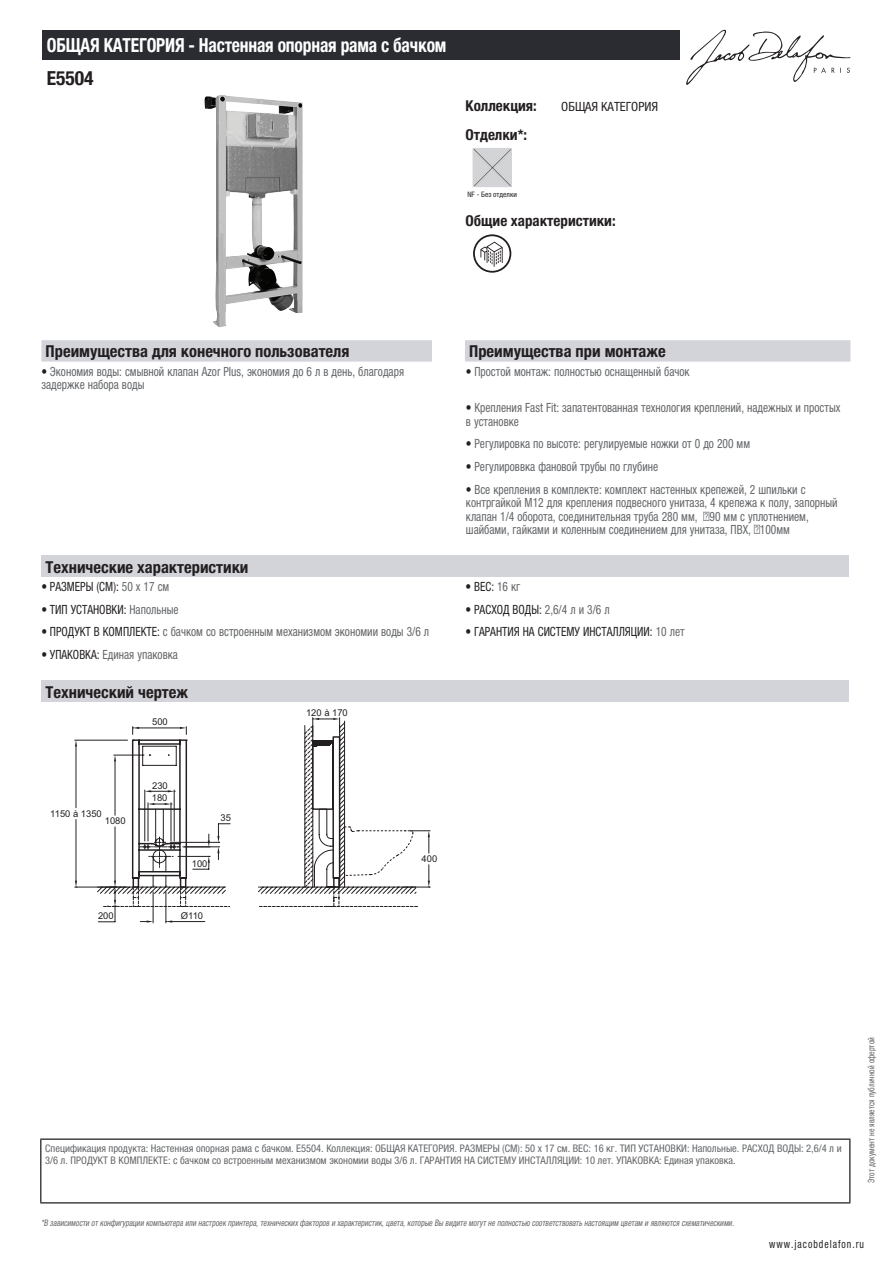
<style>
.page{position:relative;width:893px;height:1263px;background:#fff}
.page>*{position:absolute;margin:0;border:0;box-sizing:border-box;transform-origin:0 0}
.t1{font:700 condensed 19.5px "Helvetica Neue LTCYR";letter-spacing:-.01em;color:#fff;scale:.9 1}
.t2{font:700 condensed 19.5px "Helvetica Neue LTCYR";color:#231f20}
.t3{font:700 condensed 16.5px "Helvetica Neue LTCYR";color:#231f20}
.t4{font:700 condensed 15px "Helvetica Neue LTCYR";color:#231f20}
.t5{font:condensed 12.75px/13.5px "Helvetica Neue LTCYR";color:#626568;scale:.9 1}
.t6{font:condensed 12.75px "Helvetica Neue LTCYR";color:#231f20;scale:.9 1}
.t7{font:condensed 12.75px "Helvetica Neue LTCYR";color:#231f20}
.t8{font:condensed 11.25px "Helvetica Neue LTCYR";letter-spacing:.1em;color:#231f20;scale:.87 1}
.t9{font:condensed 10.5px/12px "Helvetica Neue LTCYR";color:#626568}
.t10{font:9.45px "Arial";color:#231f20}
.t11{font:italic condensed 9px "Helvetica Neue LTCYR";color:#626568;scale:.87 1}
.t12{font:condensed 9px "Helvetica Neue LTCYR";color:#626568;scale:.87 1}
.t13{font:condensed 7.5px "Helvetica Neue LTCYR";color:#231f20}
.s1{color:#231f20}
.s2{color:#626568}
</style>
<div class="page">
<svg style="left:686px;top:30px;width:164px;height:55px"></svg>
<img style="left:204px;top:95px;width:99px;height:232px">
<img style="left:475px;top:150px;width:35px;height:35px">
<div style="left:473px;top:148px;width:39px;height:39px;border:1px solid #d3d4da"></div>
<svg style="left:473px;top:234px;width:38px;height:39px"></svg>
<div style="left:41px;top:340px;width:809px;height:22px;background:#d3d4da"></div>
<div style="left:432px;top:340px;width:33px;height:22px;background:#fff"></div>
<div style="left:41px;top:555px;width:808px;height:22px;background:#d3d4da"></div>
<div style="left:41px;top:680px;width:808px;height:22px;background:#d3d4da"></div>
<hr style="left:75px;top:740px;width:53px;height:1px;background:#231f20">
<hr style="left:75px;top:887px;width:52px;height:1px;background:#231f20">
<hr style="left:76px;top:746px;width:1px;height:62px;background:#231f20">
<hr style="left:76px;top:819px;width:1px;height:62px;background:#231f20">
<svg style="left:75px;top:740px;width:2px;height:6px"></svg>
<svg style="left:75px;top:881px;width:2px;height:7px"></svg>
<svg style="left:97px;top:718px;width:333px;height:205px"></svg>
<div style="left:43px;top:30px;width:637px;height:30px;background:#2a2c32"></div>
<hr style="left:40px;top:1138px;width:810px;height:2px;background:#040503">
<hr style="left:40px;top:1140px;width:1px;height:62px;background:#040503">
<hr style="left:849px;top:1140px;width:1px;height:62px;background:#040503">
<hr style="left:40px;top:1202px;width:810px;height:1px;background:#040503">
<h1 class="t1" style="left:47px;top:34px;width:446px">ОБЩАЯ КАТЕГОРИЯ - Настенная опорная рама с бачком</h1>
<h1 class="t2" style="left:47px;top:67px;width:48px">E5504</h1>
<p class="t4" style="left:466px;top:97px;width:73px">Коллекция:</p>
<p class="t7" style="left:561px;top:99px;width:98px">ОБЩАЯ КАТЕГОРИЯ</p>
<p class="t4" style="left:466px;top:126px;width:63px">Отделки*:</p>
<p class="t13" style="left:467px;top:190px;width:51px">NF - Без отделки</p>
<p class="t4" style="left:466px;top:212px;width:152px">Общие характеристики:</p>
<p class="t3" style="left:46px;top:342px;width:305px">Преимущества для конечного пользователя</p>
<p class="t3" style="left:469px;top:342px;width:198px">Преимущества при монтаже</p>
<p class="t5" style="left:41px;top:365px;width:404px"><span class="s1">•</span> Экономия воды: смывной клапан Azor Plus, экономия до 6 л в день, благодаря задержке набора воды</p>
<p class="t5" style="left:466px;top:365px;width:250px"><span class="s1">•</span> Простой монтаж: полностью оснащенный бачок</p>
<p class="t5" style="left:466px;top:401px;width:418px"><span class="s1">•</span> Крепления Fast Fit: запатентованная технология креплений, надежных и простых в установке</p>
<p class="t5" style="left:466px;top:437px;width:317px"><span class="s1">•</span> Регулировка по высоте: регулируемые ножки от 0 до 200 мм</p>
<p class="t5" style="left:466px;top:460px;width:215px"><span class="s1">•</span> Регулироввка фановой трубы по глубине</p>
<p class="t5" style="left:466px;top:482px;width:414px"><span class="s1">•</span> Все крепления в комплекте: комплект настенных крепежей, 2 шпильки с контргайкой М12 для крепления подвесного унитаза, 4 крепежа к полу, запорный клапан 1/4 оборота, соединительная труба 280 мм, Ø90 мм с уплотнением, шайбами, гайками и коленным соединением для унитаза, ПВХ, Ø100мм</p>
<p class="t3" style="left:46px;top:557px;width:204px">Технические характеристики</p>
<p class="t6" style="left:41px;top:579px;width:144px">• РАЗМЕРЫ (СМ): <span class="s2">50 x 17 см</span></p>
<p class="t6" style="left:466px;top:579px;width:62px">• ВЕС: <span class="s2">16 кг</span></p>
<p class="t6" style="left:41px;top:602px;width:154px">• ТИП УСТАНОВКИ: <span class="s2">Напольные</span></p>
<p class="t6" style="left:466px;top:602px;width:162px">• РАСХОД ВОДЫ: <span class="s2">2,6/4 л и 3/6 л</span></p>
<p class="t5" style="left:41px;top:625px;width:432px"><span class="s1">• ПРОДУКТ В КОМПЛЕКТЕ:</span> с бачком со встроенным механизмом экономии воды 3/6 л</p>
<p class="t6" style="left:466px;top:625px;width:245px">• ГАРАНТИЯ НА СИСТЕМУ ИНСТАЛЛЯЦИИ: <span class="s2">10 лет</span></p>
<p class="t5" style="left:41px;top:648px;width:153px"><span class="s1">• УПАКОВКА:</span> Единая упаковка</p>
<p class="t3" style="left:46px;top:682px;width:144px">Технический чертеж</p>
<p class="t10" style="left:306px;top:707px;width:43px">120 à 170</p>
<p class="t10" style="left:152px;top:716px;width:17px">500</p>
<p class="t10" style="left:152px;top:779px;width:17px">230</p>
<p class="t10" style="left:152px;top:792px;width:17px">180</p>
<p class="t10" style="left:50px;top:807px;width:53px">1150 à 1350</p>
<p class="t10" style="left:105px;top:815px;width:22px">1080</p>
<p class="t10" style="left:221px;top:811px;width:12px">35</p>
<p class="t10" style="left:192px;top:857px;width:17px">100</p>
<p class="t10" style="left:422px;top:852px;width:17px">400</p>
<p class="t10" style="left:98px;top:910px;width:17px">200</p>
<p class="t10" style="left:181px;top:909px;width:24px">Ø110</p>
<p class="t9" style="left:45px;top:1142px;width:798px">Спецификация продукта: Настенная опорная рама с бачком. E5504. Коллекция: ОБЩАЯ КАТЕГОРИЯ. РАЗМЕРЫ (СМ): 50 x 17 см. ВЕС: 16 кг. ТИП УСТАНОВКИ: Напольные. РАСХОД ВОДЫ: 2,6/4 л и<br>3/6 л. ПРОДУКТ В КОМПЛЕКТЕ: с бачком со встроенным механизмом экономии воды 3/6 л. ГАРАНТИЯ НА СИСТЕМУ ИНСТАЛЛЯЦИИ: 10 лет. УПАКОВКА: Единая упаковка.</p>
<p class="t11" style="left:41px;top:1218px;width:800px">*В зависимости отконфигурации компьютера или настроек принтера,техническихфакторов и характеристик,цвета,которые Вы видите могутне полностью соответствоватьнастоящим цветам и являются схематическими.</p>
<p class="t12" style="left:866px;top:1183px;width:169px;rotate:-90deg">Этот документ не является публичной офертой</p>
<p class="t8" style="left:769px;top:1237px;width:110px">www.jacobdelafon.ru</p>
</div>
